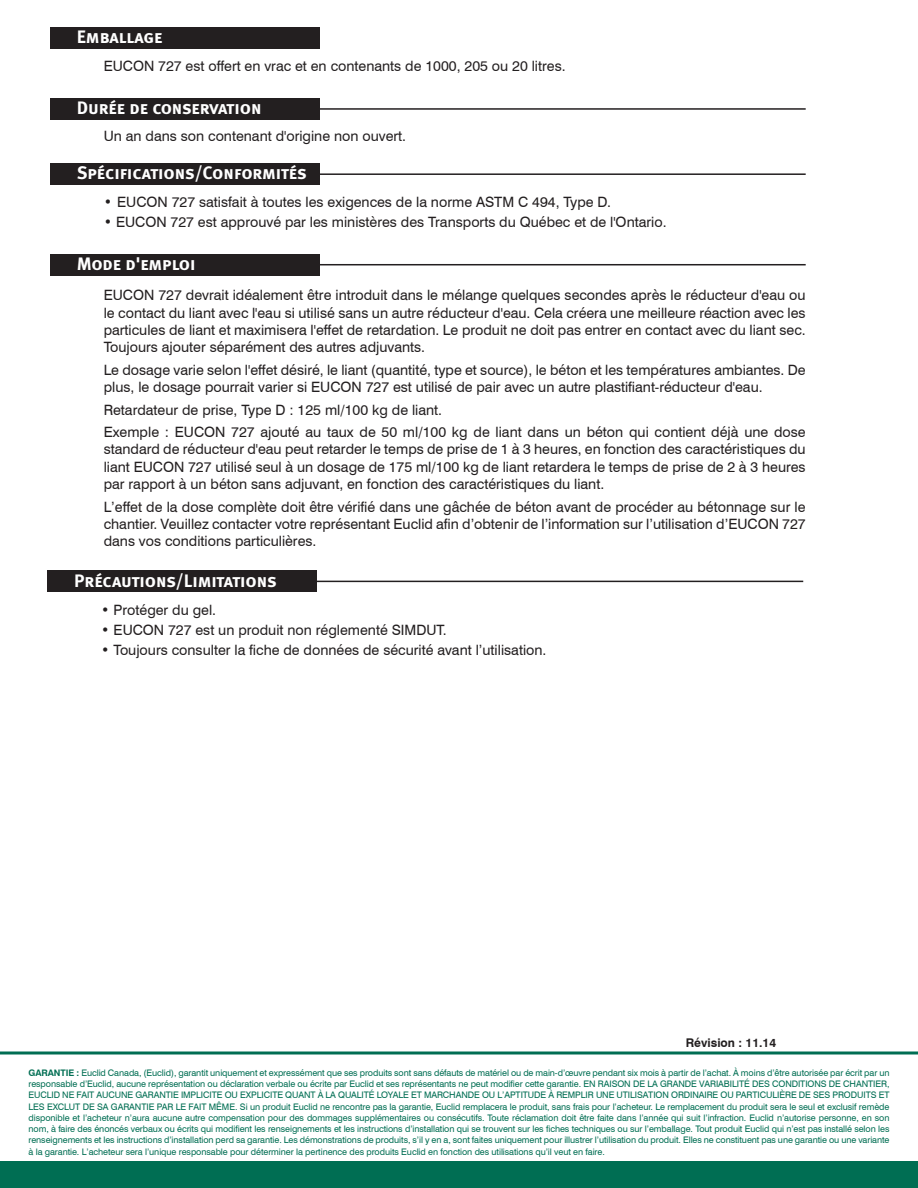
<style>
.page{position:relative;width:918px;height:1188px;background:#fff}
.page>*{position:absolute;margin:0;border:0;box-sizing:border-box;transform-origin:0 0}
.SubHeading{font:18px "Meta Bold Caps";letter-spacing:-.005em;color:#fff}
.Body_Copy_Header{font:14.25px/17.2px "Swiss 721 BT";color:#231f20;text-align:justify}
.Bullet_Copy{font:14.25px "Swiss 721 BT";color:#231f20}
.Body_Copy{font:14.25px "Swiss 721 BT";color:#231f20}
.Bullet_Copy-2{font:700 12px "Swiss 721 BT";color:#231f20}
.t1{font:9px/11.2px "Swiss 721 BT";letter-spacing:-.01em;color:#006e53;text-align:justify}
.s1{font-weight:700}
</style>
<div class="page">
<div style="left:0;top:1161px;width:918px;height:27px;background:#006e53"></div>
<hr style="left:0;top:1052px;width:918px;height:2px;background:#006e53">
<div style="left:47px;top:571px;width:270px;height:21px;background:#231f20"></div>
<hr style="left:306px;top:581px;width:497px;height:1px;background:#231f20">
<div style="left:50px;top:27px;width:270px;height:22px;background:#231f20"></div>
<div style="left:50px;top:98px;width:270px;height:22px;background:#231f20"></div>
<hr style="left:308px;top:108px;width:498px;height:2px;background:#231f20">
<div style="left:50px;top:163px;width:270px;height:22px;background:#231f20"></div>
<hr style="left:308px;top:173px;width:498px;height:2px;background:#231f20">
<div style="left:50px;top:254px;width:270px;height:22px;background:#231f20"></div>
<hr style="left:308px;top:264px;width:498px;height:1px;background:#231f20">
<p class="SubHeading" style="left:77px;top:26px;width:87px">Emballage</p>
<p class="Body_Copy" style="left:104px;top:57px;width:463px">EUCON 727 est offert en vrac et en contenants de 1000, 205 ou 20 litres.</p>
<p class="SubHeading" style="left:77px;top:97px;width:186px">Durée de conservation</p>
<p class="Body_Copy" style="left:104px;top:127px;width:304px">Un an dans son contenant d'origine non ouvert.</p>
<p class="SubHeading" style="left:77px;top:163px;width:231px">Spécifications/Conformités</p>
<p class="Bullet_Copy" style="left:104px;top:194px;width:509px">• EUCON 727 satisfait à toutes les exigences de la norme ASTM C 494, Type D.</p>
<p class="Bullet_Copy" style="left:104px;top:214px;width:564px">• EUCON 727 est approuvé par les ministères des Transports du Québec et de l'Ontario.</p>
<p class="SubHeading" style="left:77px;top:253px;width:120px">Mode d'emploi</p>
<p class="Body_Copy_Header" style="left:104px;top:286px;width:704px">EUCON 727 devrait idéalement être introduit dans le mélange quelques secondes après le réducteur d'eau ou le contact du liant avec l'eau si utilisé sans un autre réducteur d'eau. Cela créera une meilleure réaction avec les particules de liant et maximisera l'effet de retardation. Le produit ne doit pas entrer en contact avec du liant sec.<br>Toujours ajouter séparément des autres adjuvants.</p>
<p class="Body_Copy_Header" style="left:104px;top:361px;width:704px">Le dosage varie selon l'effet désiré, le liant (quantité, type et source), le béton et les températures ambiantes. De plus, le dosage pourrait varier si EUCON 727 est utilisé de pair avec un autre plastifiant-réducteur d'eau.</p>
<p class="Body_Copy_Header" style="left:104px;top:401px;width:340px">Retardateur de prise, Type D : 125 ml/100 kg de liant.</p>
<p class="Body_Copy_Header" style="left:104px;top:423px;width:704px">Exemple : EUCON 727 ajouté au taux de 50 ml/100 kg de liant dans un béton qui contient déjà une dose standard de réducteur d'eau peut retarder le temps de prise de 1 à 3 heures, en fonction des caractéristiques du liant EUCON 727 utilisé seul à un dosage de 175 ml/100 kg de liant retardera le temps de prise de 2 à 3 heures par rapport à un béton sans adjuvant, en fonction des caractéristiques du liant.</p>
<p class="Body_Copy_Header" style="left:104px;top:498px;width:704px">L’effet de la dose complète doit être vérifié dans une gâchée de béton avant de procéder au bétonnage sur le chantier. Veuillez contacter votre représentant Euclid afin d’obtenir de l’information sur l’utilisation d’EUCON 727 dans vos conditions particulières.</p>
<p class="SubHeading" style="left:74px;top:570px;width:204px">Précautions/Limitations</p>
<p class="Bullet_Copy" style="left:101px;top:601px;width:116px">• Protéger du gel.</p>
<p class="Bullet_Copy" style="left:101px;top:621px;width:347px">• EUCON 727 est un produit non réglementé SIMDUT.</p>
<p class="Bullet_Copy" style="left:101px;top:641px;width:447px">• Toujours consulter la fiche de données de sécurité avant l’utilisation.</p>
<p class="Bullet_Copy-2" style="left:686px;top:1035px;width:92px">Révision : 11.14</p>
<p class="t1" style="left:28px;top:1067px;width:863px"><span class="s1">GARANTIE :</span> Euclid Canada, (Euclid), garantit uniquement et expressément que ses produits sont sans défauts de matériel ou de main-d’œuvre pendant six mois à partir de l’achat. À moins d’être autorisée par écrit par un responsable d’Euclid, aucune représentation ou déclaration verbale ou écrite par Euclid et ses représentants ne peut modifier cette garantie. EN RAISON DE LA GRANDE VARIABILITÉ DES CONDITIONS DE CHANTIER, EUCLID NE FAIT AUCUNE GARANTIE IMPLICITE OU EXPLICITE QUANT À LA QUALITÉ LOYALE ET MARCHANDE OU L’APTITUDE À REMPLIR UNE UTILISATION ORDINAIRE OU PARTICULIÈRE DE SES PRODUITS ET LES EXCLUT DE SA GARANTIE PAR LE FAIT MÊME. Si un produit Euclid ne rencontre pas la garantie, Euclid remplacera le produit, sans frais pour l’acheteur. Le remplacement du produit sera le seul et exclusif remède disponible et l’acheteur n’aura aucune autre compensation pour des dommages supplémentaires ou consécutifs. Toute réclamation doit être faite dans l’année qui suit l’infraction. Euclid n’autorise personne, en son nom, à faire des énoncés verbaux ou écrits qui modifient les renseignements et les instructions d’installation qui se trouvent sur les fiches techniques ou sur l’emballage. Tout produit Euclid qui n’est pas installé selon les renseignements et les instructions d’installation perd sa garantie. Les démonstrations de produits, s’il y en a, sont faites uniquement pour illustrer l’utilisation du produit. Elles ne constituent pas une garantie ou une variante à la garantie. L’acheteur sera l’unique responsable pour déterminer la pertinence des produits Euclid en fonction des utilisations qu’il veut en faire.</p>
</div>
